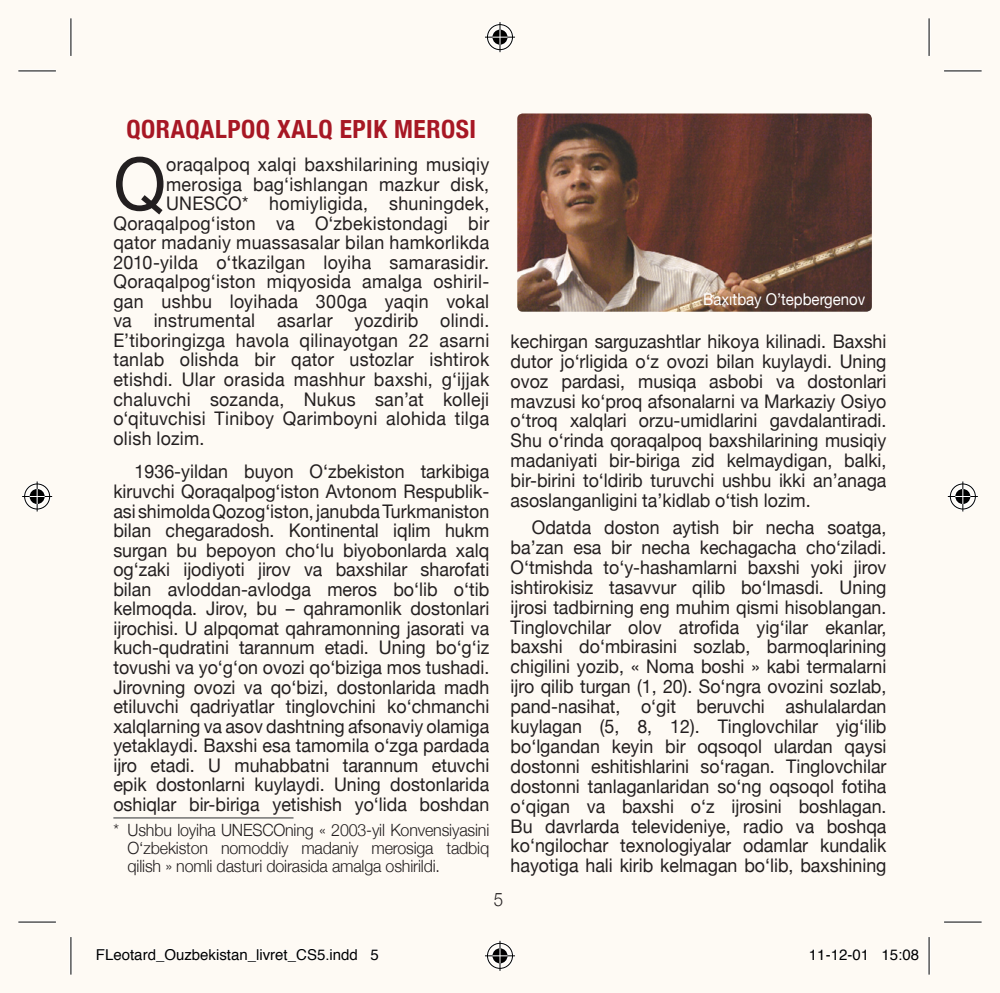
<style>
.page{position:relative;width:1000px;height:993px;background:#fff}
.page>*{position:absolute;margin:0;border:0;box-sizing:border-box;transform-origin:0 0}
.Parag_lettrine{font:73px "Helvetica Neue";color:#231f20;scale:.95 1}
.Titre{font:700 condensed 25px "Helvetica Neue";letter-spacing:.02em;color:#a71724}
.Parag_standard{font:18.75px/19.5px "Helvetica Neue";color:#231f20;text-align:justify;scale:.95 1}
.Parag_lettrine-2{font:18.75px "Helvetica Neue";letter-spacing:.015em;color:#231f20;scale:.95 1}
.Texte_de_note_de_bas{font:18.75px/20px "Helvetica Neue";color:#231f20;text-align:justify;scale:.95 1}
.t1{font:300 18.75px "Helvetica Neue";color:#231f20;scale:.9 1}
.Texte_de_note_de_bas-2{font:300 17px/18px "Helvetica Neue";letter-spacing:-.01em;color:#231f20;text-align:justify;scale:.95 1}
.Nom_musicien{font:16.25px "Helvetica Neue";color:#fff;scale:.92 1}
.t2{font:15px "Helvetica";color:#000}
</style>
<div class="page">
<div style="left:0;top:0;width:999px;height:992px;background:#fefaf4"></div>
<hr style="left:113px;top:817px;width:180px;height:1px;background:#57585a">
<img style="left:517px;top:113px;width:354px;height:198px">
<hr style="left:18px;top:69px;width:38px;height:3px;background:#fff">
<hr style="left:943px;top:69px;width:38px;height:3px;background:#fff">
<hr style="left:18px;top:920px;width:38px;height:3px;background:#fff">
<hr style="left:943px;top:920px;width:38px;height:3px;background:#fff">
<hr style="left:69px;top:18px;width:3px;height:38px;background:#fff">
<hr style="left:69px;top:936px;width:3px;height:38px;background:#fff">
<hr style="left:927px;top:18px;width:3px;height:38px;background:#fff">
<hr style="left:927px;top:936px;width:3px;height:38px;background:#fff">
<hr style="left:18px;top:70px;width:38px;height:1px;background:#000">
<hr style="left:943px;top:70px;width:38px;height:1px;background:#000">
<hr style="left:18px;top:921px;width:38px;height:1px;background:#000">
<hr style="left:943px;top:921px;width:38px;height:1px;background:#000">
<hr style="left:70px;top:18px;width:1px;height:38px;background:#000">
<hr style="left:70px;top:936px;width:1px;height:38px;background:#000">
<hr style="left:928px;top:18px;width:1px;height:38px;background:#000">
<hr style="left:928px;top:936px;width:1px;height:38px;background:#000">
<div style="left:486px;top:23px;width:28px;height:28px;border:3px solid #fff;border-radius:50%"></div>
<hr style="left:485px;top:36px;width:30px;height:3px;background:#fff">
<hr style="left:498px;top:22px;width:3px;height:30px;background:#fff">
<div style="left:491px;top:28px;width:18px;height:18px;border:3px solid #fff;border-radius:50%"></div>
<div style="left:487px;top:24px;width:25px;height:26px;border:1px solid #000;border-radius:50%"></div>
<hr style="left:485px;top:37px;width:30px;height:1px;background:#000">
<hr style="left:499px;top:22px;width:1px;height:30px;background:#000">
<svg style="left:492px;top:30px;width:15px;height:15px"></svg>
<div style="left:486px;top:941px;width:28px;height:28px;border:3px solid #fff;border-radius:50%"></div>
<svg style="left:485px;top:953px;width:30px;height:4px"></svg>
<hr style="left:498px;top:940px;width:3px;height:30px;background:#fff">
<div style="left:491px;top:946px;width:18px;height:18px;border:3px solid #fff;border-radius:50%"></div>
<div style="left:487px;top:942px;width:25px;height:26px;border:1px solid #000;border-radius:50%"></div>
<hr style="left:485px;top:955px;width:30px;height:1px;background:#000">
<hr style="left:499px;top:940px;width:1px;height:30px;background:#000">
<svg style="left:492px;top:948px;width:15px;height:15px"></svg>
<div style="left:23px;top:482px;width:28px;height:28px;border:3px solid #fff;border-radius:50%"></div>
<hr style="left:22px;top:494px;width:30px;height:4px;background:#fff">
<hr style="left:36px;top:481px;width:3px;height:30px;background:#fff">
<div style="left:28px;top:487px;width:18px;height:18px;border:3px solid #fff;border-radius:50%"></div>
<div style="left:24px;top:483px;width:26px;height:26px;border:1px solid #000;border-radius:50%"></div>
<hr style="left:22px;top:496px;width:30px;height:1px;background:#000">
<hr style="left:37px;top:481px;width:1px;height:30px;background:#000">
<svg style="left:30px;top:489px;width:15px;height:15px"></svg>
<div style="left:948px;top:482px;width:28px;height:28px;border:3px solid #fff;border-radius:50%"></div>
<hr style="left:947px;top:494px;width:30px;height:4px;background:#fff">
<hr style="left:961px;top:481px;width:3px;height:30px;background:#fff">
<div style="left:953px;top:487px;width:18px;height:18px;border:3px solid #fff;border-radius:50%"></div>
<div style="left:949px;top:483px;width:26px;height:26px;border:1px solid #000;border-radius:50%"></div>
<hr style="left:947px;top:496px;width:30px;height:1px;background:#000">
<hr style="left:962px;top:481px;width:1px;height:30px;background:#000">
<svg style="left:955px;top:489px;width:15px;height:15px"></svg>
<svg style="left:97px;top:949px;width:260px;height:11px"></svg>
<svg style="left:810px;top:949px;width:56px;height:11px"></svg>
<svg style="left:883px;top:949px;width:35px;height:11px"></svg>
<p class="Titre" style="left:126px;top:108px;width:351px">QORAQALPOQ XALQ EPIK MEROSI</p>
<p class="Parag_lettrine" style="left:113px;top:122px;width:57px">Q</p>
<p class="Parag_lettrine-2" style="left:166px;top:148px;width:341px">oraqalpoq xalqi baxshilarining musiqiy</p>
<p class="Parag_lettrine-2" style="left:166px;top:168px;width:341px">merosiga bag‘ishlangan mazkur disk,</p>
<p class="Parag_lettrine-2" style="left:166px;top:187px;width:341px">UNESCO* homiyligida, shuningdek,</p>
<p class="Parag_lettrine-2" style="left:113px;top:207px;width:397px">Qoraqalpog‘iston va O‘zbekistondagi bir</p>
<p class="Parag_lettrine-2" style="left:113px;top:226px;width:397px">qator madaniy muassasalar bilan hamkorlikda</p>
<p class="Parag_lettrine-2" style="left:113px;top:246px;width:397px">2010-yilda o‘tkazilgan loyiha samarasidir.</p>
<p class="Parag_lettrine-2" style="left:113px;top:265px;width:395px">Qoraqalpog‘iston miqyosida amalga oshiril-</p>
<p class="Parag_lettrine-2" style="left:113px;top:285px;width:397px">gan ushbu loyihada 300ga yaqin vokal</p>
<p class="Parag_lettrine-2" style="left:113px;top:304px;width:397px">va instrumental asarlar yozdirib olindi.</p>
<p class="Parag_lettrine-2" style="left:113px;top:324px;width:397px">E’tiboringizga havola qilinayotgan 22 asarni</p>
<p class="Parag_lettrine-2" style="left:113px;top:343px;width:397px">tanlab olishda bir qator ustozlar ishtirok</p>
<p class="Parag_lettrine-2" style="left:113px;top:363px;width:397px">etishdi. Ular orasida mashhur baxshi, g‘ijjak</p>
<p class="Parag_lettrine-2" style="left:113px;top:383px;width:397px">chaluvchi sozanda, Nukus san’at kolleji</p>
<p class="Parag_lettrine-2" style="left:113px;top:402px;width:397px">o‘qituvchisi Tiniboy Qarimboyni alohida tilga</p>
<p class="Parag_lettrine-2" style="left:113px;top:422px;width:97px">olish lozim.</p>
<p class="Parag_standard" style="left:113px;top:460px;width:397px;text-indent:21px">1936-yildan buyon O‘zbekiston tarkibiga kiruvchi Qoraqalpog‘iston Avtonom Respublik&shy;asi shimolda Qozog‘iston, janubda Turkmaniston bilan chegaradosh. Kontinental iqlim hukm surgan bu bepoyon cho‘lu biyobonlarda xalq og‘zaki ijodiyoti jirov va baxshilar sharofati bilan avloddan-avlodga meros bo‘lib o‘tib kelmoqda. Jirov, bu – qahramonlik dostonlari ijrochisi. U alpqomat qahramonning jasorati va kuch-qudratini tarannum etadi. Uning bo‘g‘iz tovushi va yo‘g‘on ovozi qo‘biziga mos tushadi.<br>Jirovning ovozi va qo‘bizi, dostonlarida madh etiluvchi qadriyatlar tinglovchini ko‘chmanchi xalqlarning va asov dashtning afsonaviy olamiga yetaklaydi. Baxshi esa tamomila o‘zga pardada ijro etadi. U muhabbatni tarannum etuvchi epik dostonlarni kuylaydi. Uning dostonlarida oshiqlar bir-biriga yetishish yo‘lida boshdan</p>
<p class="Texte_de_note_de_bas-2" style="left:127px;top:819px;width:382px;text-indent:-14px">* Ushbu loyiha UNESCOning « 2003-yil Konvensiyasini O‘zbekiston nomoddiy madaniy merosiga tadbiq qilish » nomli dasturi doirasida amalga oshirildi.</p>
<p class="t1" style="left:494px;top:884px;width:12px">5</p>
<p class="Nom_musicien" style="left:703px;top:285px;width:177px">Baxıtbay O’tepbergenov</p>
<p class="Texte_de_note_de_bas" style="left:510px;top:330px;width:397px">kechirgan sarguzashtlar hikoya kilinadi. Baxshi dutor jo‘rligida o‘z ovozi bilan kuylaydi. Uning ovoz pardasi, musiqa asbobi va dostonlari mavzusi ko‘proq afsonalarni va Markaziy Osiyo o‘troq xalqlari orzu-umidlarini gavdalantiradi.<br>Shu o‘rinda qoraqalpoq baxshilarining musiqiy madaniyati bir-biriga zid kelmaydigan, balki, bir-birini to‘ldirib turuvchi ushbu ikki an’anaga asoslanganligini ta’kidlab o‘tish lozim.</p>
<p class="Parag_standard" style="left:510px;top:516px;width:397px;text-indent:21px">Odatda doston aytish bir necha soatga, ba’zan esa bir necha kechagacha cho‘ziladi.<br>O‘tmishda to‘y-hashamlarni baxshi yoki jirov ishtirokisiz tasavvur qilib bo‘lmasdi. Uning ijrosi tadbirning eng muhim qismi hisoblangan.<br>Tinglovchilar olov atrofida yig‘ilar ekanlar, baxshi do‘mbirasini sozlab, barmoqlarining chigilini yozib, « Noma boshi » kabi termalarni ijro qilib turgan (1, 20). So‘ngra ovozini sozlab, pand-nasihat, o‘git beruvchi ashulalardan kuylagan (5, 8, 12). Tinglovchilar yig‘ilib bo‘lgandan keyin bir oqsoqol ulardan qaysi dostonni eshitishlarini so‘ragan. Tinglovchilar dostonni tanlaganlaridan so‘ng oqsoqol fotiha o‘qigan va baxshi o‘z ijrosini boshlagan.<br>Bu davrlarda televideniye, radio va boshqa ko‘ngilochar texnologiyalar odamlar kundalik hayotiga hali kirib kelmagan bo‘lib, baxshining</p>
<p class="t2" style="left:96px;top:942px;width:284px">FLeotard_Ouzbekistan_livret_CS5.indd 5</p>
<p class="t2" style="left:808px;top:942px;width:112px">11-12-01 15:08</p>
</div>
